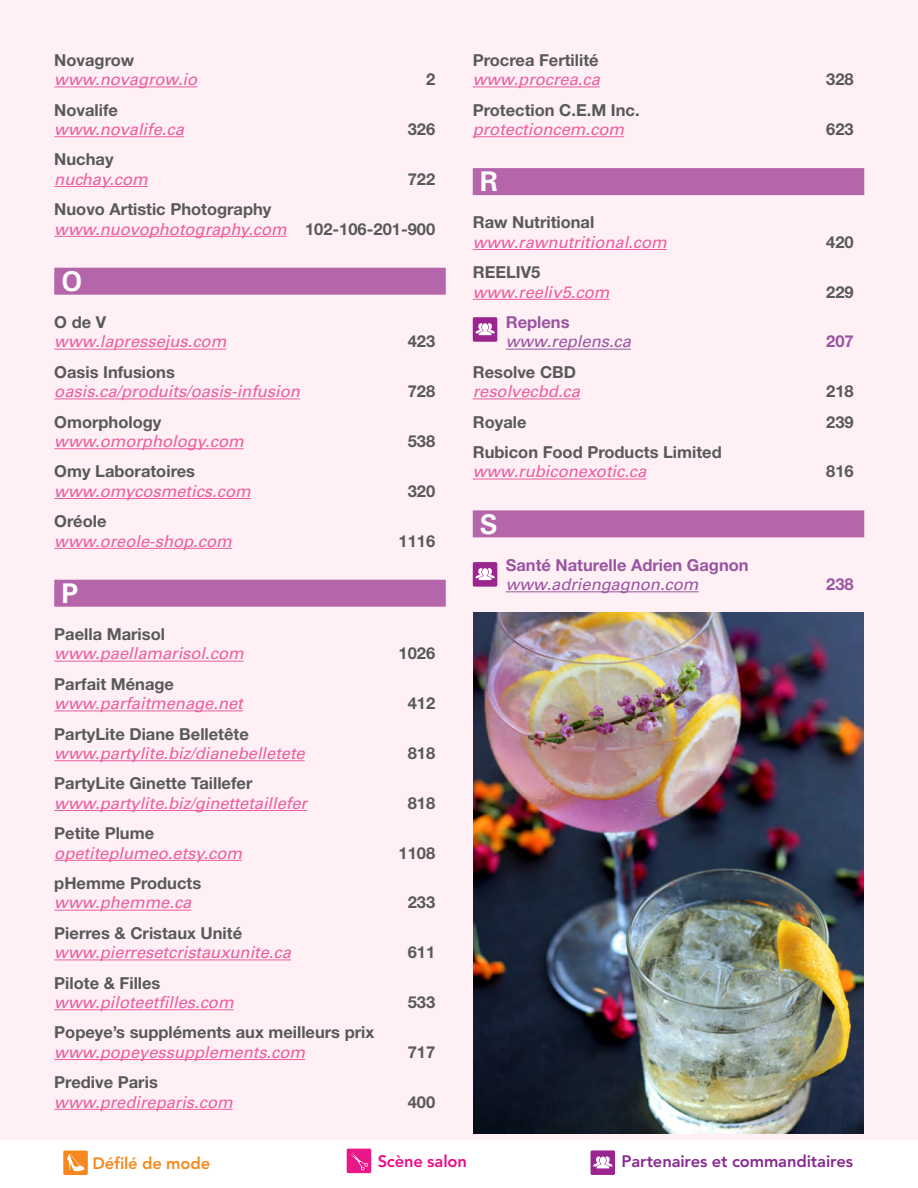
<style>
.page{position:relative;width:918px;height:1188px;background:#fff}
.page>*{position:absolute;margin:0;border:0;box-sizing:border-box;transform-origin:0 0}
.t1{font:700 28.5px "Univers";color:#fff}
.t2{font:italic 16.5px "Univers LT Std";color:#ed5d9d}
.t3{font:700 16.5px "Helvetica Neue LT Std";color:#58595b}
.t4{font:700 16.5px "Helvetica Neue LT Std";color:#9855a1}
.t5{font:italic 16.5px "Univers LT Std";color:#9855a1}
.t6{font:800 16.5px "Avenir";letter-spacing:-.005em;color:#872b90}
.t7{font:800 16.5px "Avenir";letter-spacing:-.01em;color:#f58a20}
.t8{font:800 16.5px "Avenir";letter-spacing:-.01em;color:#e90d88}
.s1{font-family:"Helvetica Neue LT Std";font-weight:700;font-style:normal;color:#58595b}
</style>
<div class="page">
<div style="left:0;top:0;width:918px;height:1140px;background:#fff0f6"></div>
<div style="left:63px;top:1151px;width:25px;height:24px;background:#f6881f;border-radius:2px"></div>
<svg style="left:67px;top:1154px;width:18px;height:17px"></svg>
<div style="left:347px;top:1149px;width:24px;height:24px;background:#e91788;border-radius:2px"></div>
<svg style="left:350px;top:1152px;width:18px;height:19px"></svg>
<div style="left:591px;top:1150px;width:24px;height:25px;background:#9b258f;border-radius:2px"></div>
<svg style="left:593px;top:1156px;width:20px;height:12px"></svg>
<hr style="left:54px;top:87px;width:143px;height:1px;background:#ed5d9d">
<hr style="left:54px;top:136px;width:130px;height:1px;background:#ed5d9d">
<hr style="left:54px;top:186px;width:94px;height:1px;background:#ed5d9d">
<hr style="left:54px;top:236px;width:233px;height:1px;background:#ed5d9d">
<div style="left:54px;top:268px;width:392px;height:27px;background:#b565a9"></div>
<hr style="left:54px;top:349px;width:172px;height:1px;background:#ed5d9d">
<hr style="left:54px;top:399px;width:246px;height:1px;background:#ed5d9d">
<hr style="left:54px;top:448px;width:190px;height:1px;background:#ed5d9d">
<hr style="left:54px;top:498px;width:197px;height:1px;background:#ed5d9d">
<hr style="left:54px;top:548px;width:178px;height:1px;background:#ed5d9d">
<div style="left:54px;top:580px;width:392px;height:27px;background:#b565a9"></div>
<hr style="left:54px;top:661px;width:190px;height:1px;background:#ed5d9d">
<hr style="left:54px;top:711px;width:189px;height:1px;background:#ed5d9d">
<hr style="left:54px;top:760px;width:251px;height:1px;background:#ed5d9d">
<hr style="left:54px;top:810px;width:253px;height:1px;background:#ed5d9d">
<hr style="left:54px;top:860px;width:188px;height:1px;background:#ed5d9d">
<hr style="left:54px;top:910px;width:137px;height:1px;background:#ed5d9d">
<hr style="left:54px;top:960px;width:237px;height:1px;background:#ed5d9d">
<hr style="left:54px;top:1009px;width:180px;height:1px;background:#ed5d9d">
<hr style="left:54px;top:1059px;width:251px;height:1px;background:#ed5d9d">
<hr style="left:54px;top:1109px;width:179px;height:1px;background:#ed5d9d">
<hr style="left:473px;top:87px;width:127px;height:1px;background:#ed5d9d">
<hr style="left:473px;top:136px;width:151px;height:1px;background:#ed5d9d">
<div style="left:473px;top:168px;width:391px;height:27px;background:#b565a9"></div>
<hr style="left:473px;top:249px;width:194px;height:1px;background:#ed5d9d">
<hr style="left:473px;top:299px;width:136px;height:1px;background:#ed5d9d">
<hr style="left:506px;top:349px;width:125px;height:1px;background:#9855a1">
<hr style="left:473px;top:399px;width:107px;height:1px;background:#ed5d9d">
<hr style="left:473px;top:479px;width:173px;height:1px;background:#ed5d9d">
<div style="left:473px;top:510px;width:391px;height:27px;background:#b565a9"></div>
<hr style="left:506px;top:591px;width:193px;height:1px;background:#9855a1">
<img style="left:473px;top:612px;width:391px;height:522px">
<div style="left:473px;top:317px;width:24px;height:25px;background:#9b258f;border-radius:2px"></div>
<svg style="left:475px;top:323px;width:20px;height:12px"></svg>
<div style="left:473px;top:562px;width:24px;height:25px;background:#9b258f;border-radius:2px"></div>
<svg style="left:475px;top:568px;width:20px;height:12px"></svg>
<p class="t3" style="left:54px;top:50px;width:82px">Novagrow</p>
<p class="t2" style="left:54px;top:70px;width:145px">www.novagrow.io</p>
<p class="t3" style="left:426px;top:69px;width:11px">2</p>
<p class="t3" style="left:54px;top:99px;width:65px">Novalife</p>
<p class="t2" style="left:54px;top:119px;width:131px">www.novalife.ca</p>
<p class="t3" style="left:408px;top:119px;width:29px">326</p>
<p class="t3" style="left:54px;top:149px;width:61px">Nuchay</p>
<p class="t2" style="left:54px;top:169px;width:95px">nuchay.com</p>
<p class="t3" style="left:408px;top:169px;width:29px">722</p>
<p class="t3" style="left:54px;top:199px;width:219px">Nuovo Artistic Photography</p>
<p class="t2" style="left:54px;top:219px;width:382px">www.nuovophotography.com <span class="s1">102-106-201-900</span></p>
<h1 class="t1" style="left:61px;top:263px;width:23px">O</h1>
<p class="t3" style="left:54px;top:312px;width:53px">O de V</p>
<p class="t2" style="left:54px;top:332px;width:174px">www.lapressejus.com</p>
<p class="t3" style="left:408px;top:331px;width:29px">423</p>
<p class="t3" style="left:54px;top:362px;width:122px">Oasis Infusions</p>
<p class="t2" style="left:54px;top:382px;width:247px">oasis.ca/produits/oasis-infusion</p>
<p class="t3" style="left:408px;top:381px;width:29px">728</p>
<p class="t3" style="left:54px;top:411px;width:109px">Omorphology</p>
<p class="t2" style="left:54px;top:431px;width:191px">www.omorphology.com</p>
<p class="t3" style="left:408px;top:431px;width:29px">538</p>
<p class="t3" style="left:54px;top:461px;width:142px">Omy Laboratoires</p>
<p class="t2" style="left:54px;top:481px;width:198px">www.omycosmetics.com</p>
<p class="t3" style="left:408px;top:481px;width:29px">320</p>
<p class="t3" style="left:54px;top:511px;width:54px">Oréole</p>
<p class="t2" style="left:54px;top:531px;width:179px">www.oreole-shop.com</p>
<p class="t3" style="left:399px;top:531px;width:38px">1116</p>
<h1 class="t1" style="left:61px;top:575px;width:18px">P</h1>
<p class="t3" style="left:54px;top:624px;width:112px">Paella Marisol</p>
<p class="t2" style="left:54px;top:644px;width:191px">www.paellamarisol.com</p>
<p class="t3" style="left:399px;top:643px;width:38px">1026</p>
<p class="t3" style="left:54px;top:674px;width:121px">Parfait Ménage</p>
<p class="t2" style="left:54px;top:694px;width:190px">www.parfaitmenage.net</p>
<p class="t3" style="left:408px;top:693px;width:29px">412</p>
<p class="t3" style="left:54px;top:723px;width:196px">PartyLite Diane Belletête</p>
<p class="t2" style="left:54px;top:743px;width:252px">www.partylite.biz/dianebelletete</p>
<p class="t3" style="left:408px;top:743px;width:29px">818</p>
<p class="t3" style="left:54px;top:773px;width:200px">PartyLite Ginette Taillefer</p>
<p class="t2" style="left:54px;top:793px;width:254px">www.partylite.biz/ginettetaillefer</p>
<p class="t3" style="left:408px;top:793px;width:29px">818</p>
<p class="t3" style="left:54px;top:823px;width:101px">Petite Plume</p>
<p class="t2" style="left:54px;top:843px;width:189px">opetiteplumeo.etsy.com</p>
<p class="t3" style="left:399px;top:843px;width:38px">1108</p>
<p class="t3" style="left:54px;top:873px;width:148px">pHemme Products</p>
<p class="t2" style="left:54px;top:893px;width:139px">www.phemme.ca</p>
<p class="t3" style="left:408px;top:892px;width:29px">233</p>
<p class="t3" style="left:54px;top:923px;width:189px">Pierres &amp; Cristaux Unité</p>
<p class="t2" style="left:54px;top:943px;width:238px">www.pierresetcristauxunite.ca</p>
<p class="t3" style="left:408px;top:942px;width:29px">611</p>
<p class="t3" style="left:54px;top:972px;width:108px">Pilote &amp; Filles</p>
<p class="t2" style="left:54px;top:992px;width:181px">www.piloteetfilles.com</p>
<p class="t3" style="left:408px;top:992px;width:29px">533</p>
<p class="t3" style="left:54px;top:1022px;width:322px">Popeye’s suppléments aux meilleurs prix</p>
<p class="t2" style="left:54px;top:1042px;width:252px">www.popeyessupplements.com</p>
<p class="t3" style="left:408px;top:1042px;width:29px">717</p>
<p class="t3" style="left:54px;top:1072px;width:105px">Predive Paris</p>
<p class="t2" style="left:54px;top:1092px;width:180px">www.predireparis.com</p>
<p class="t3" style="left:408px;top:1092px;width:29px">400</p>
<p class="t3" style="left:473px;top:50px;width:127px">Procrea Fertilité</p>
<p class="t2" style="left:473px;top:70px;width:129px">www.procrea.ca</p>
<p class="t3" style="left:826px;top:69px;width:29px">328</p>
<p class="t3" style="left:473px;top:99px;width:168px">Protection C.E.M Inc.</p>
<p class="t2" style="left:473px;top:119px;width:153px">protectioncem.com</p>
<p class="t3" style="left:826px;top:119px;width:29px">623</p>
<h1 class="t1" style="left:480px;top:163px;width:20px">R</h1>
<p class="t3" style="left:473px;top:212px;width:123px">Raw Nutritional</p>
<p class="t2" style="left:473px;top:232px;width:195px">www.rawnutritional.com</p>
<p class="t3" style="left:826px;top:232px;width:29px">420</p>
<p class="t3" style="left:473px;top:262px;width:69px">REELIV5</p>
<p class="t2" style="left:473px;top:282px;width:138px">www.reeliv5.com</p>
<p class="t3" style="left:826px;top:282px;width:29px">229</p>
<p class="t4" style="left:506px;top:312px;width:65px">Replens</p>
<p class="t5" style="left:506px;top:332px;width:127px">www.replens.ca</p>
<p class="t4" style="left:826px;top:331px;width:29px">207</p>
<p class="t3" style="left:473px;top:362px;width:105px">Resolve CBD</p>
<p class="t2" style="left:473px;top:382px;width:109px">resolvecbd.ca</p>
<p class="t3" style="left:826px;top:381px;width:29px">218</p>
<p class="t3" style="left:473px;top:411px;width:55px">Royale</p>
<p class="t3" style="left:826px;top:411px;width:29px">239</p>
<p class="t3" style="left:473px;top:442px;width:250px">Rubicon Food Products Limited</p>
<p class="t2" style="left:473px;top:462px;width:175px">www.rubiconexotic.ca</p>
<p class="t3" style="left:826px;top:461px;width:29px">816</p>
<h1 class="t1" style="left:480px;top:506px;width:20px">S</h1>
<p class="t4" style="left:506px;top:555px;width:244px">Santé Naturelle Adrien Gagnon</p>
<p class="t5" style="left:506px;top:575px;width:194px">www.adriengagnon.com</p>
<p class="t4" style="left:826px;top:574px;width:29px">238</p>
<p class="t7" style="left:92px;top:1153px;width:119px">Défilé de mode</p>
<p class="t8" style="left:378px;top:1152px;width:91px">Scène salon</p>
<p class="t6" style="left:622px;top:1152px;width:233px">Partenaires et commanditaires</p>
</div>
